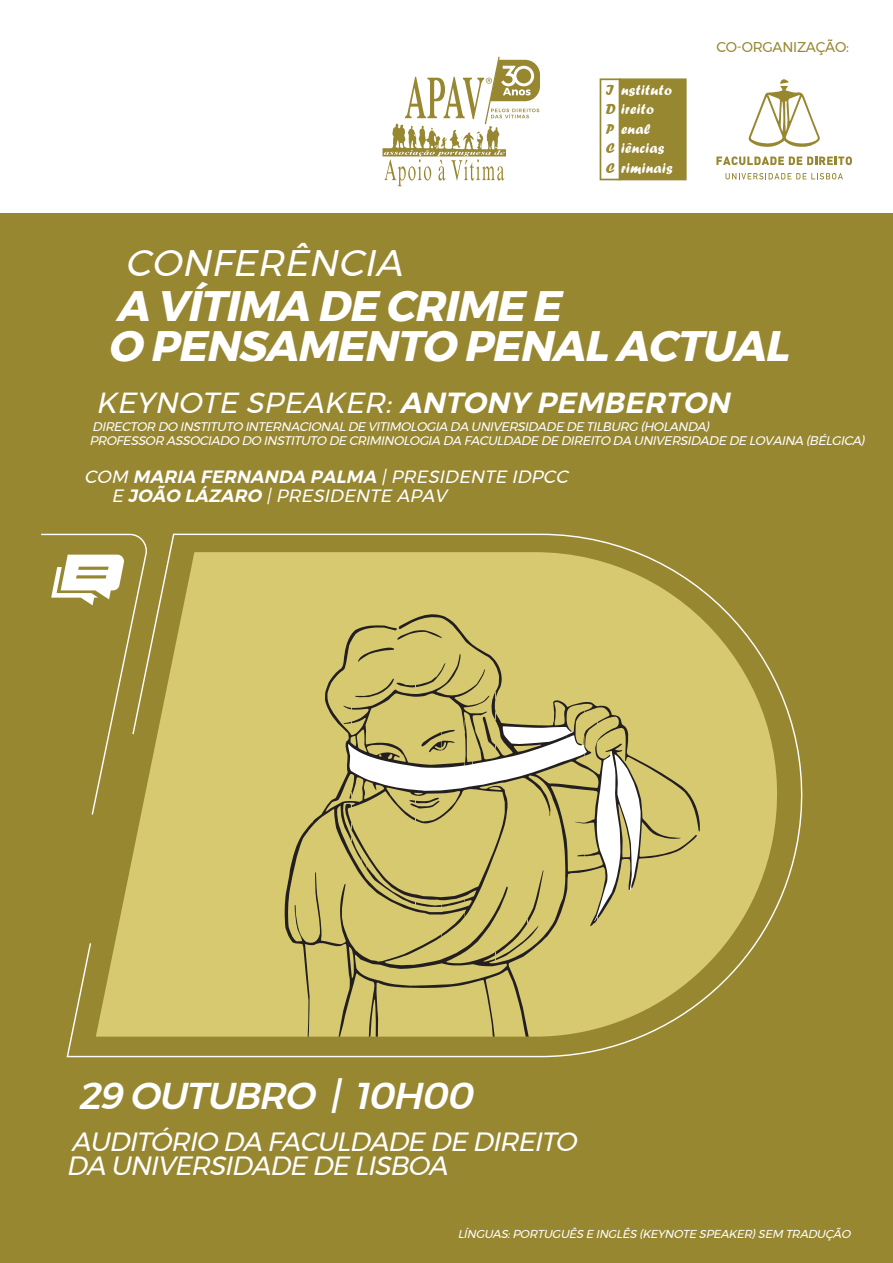
<style>
.page{position:relative;width:893px;height:1263px;background:#fff}
.page>*{position:absolute;margin:0;border:0;box-sizing:border-box;transform-origin:0 0}
.t1{font:italic 700 42.45px/39.6px "Montserrat";color:#fff}
.t2{font:italic 500 37.2px "Montserrat";color:#fff}
.t3{font:italic 36.9px "Montserrat";color:#fff}
.t4{font:italic 28.95px "Montserrat";color:#fff}
.t5{font:italic 26.4px/24.6px "Montserrat";color:#fff}
.t6{font:italic 17.7px/18.8px "Montserrat";color:#fff}
.t7{font:14.7px/19.4px "Forte";letter-spacing:.03em;color:#fff}
.t8{font:14.7px "Forte";color:#988731}
.t9{font:14.25px "Montserrat";letter-spacing:-.02em;color:#988731}
.t10{font:italic 12.45px/13.6px "Montserrat";color:#fff}
.t11{font:italic 11.55px "Montserrat";color:#fff}
.s1{color:#988731}
.s2{font-weight:600}
</style>
<div class="page">
<div style="left:0;top:214px;width:893px;height:1049px;background:#988731"></div>
<svg style="left:66px;top:533px;width:737px;height:525px"></svg>
<svg style="left:41px;top:533px;width:107px;height:283px"></svg>
<svg style="left:725px;top:173px;width:118px;height:6px"></svg>
<svg style="left:716px;top:156px;width:136px;height:9px"></svg>
<svg style="left:748px;top:79px;width:72px;height:68px"></svg>
<div style="left:619px;top:78px;width:68px;height:102px;background:#988731;border:2px solid #988731"></div>
<div style="left:600px;top:78px;width:20px;height:102px;border:2px solid #988731"></div>
<svg style="left:383px;top:57px;width:157px;height:129px"></svg>
<p class="t8" style="left:606px;top:82px;width:10px">I</p>
<p class="t8" style="left:606px;top:120px;width:10px">P</p>
<p class="t7" style="left:606px;top:80px;width:68px;text-indent:15px">nstituto<br><span class="s1">D</span> ireito</p>
<p class="t7" style="left:606px;top:119px;width:68px;text-align:center">enal<br><span class="s1">C</span> iências<br><span class="s1">C</span> riminais</p>
<p class="t9" style="left:716px;top:36px;width:134px">CO-ORGANIZAÇÃO:</p>
<h3 class="t3" style="left:125px;top:234px;width:290px">CONFERÊNCIA</h3>
<h1 class="t1" style="left:108px;top:287px;width:696px">A VÍTIMA DE CRIME E<br>O PENSAMENTO PENALACTUAL</h1>
<h3 class="t4" style="left:96px;top:381px;width:644px">KEYNOTE SPEAKER:<span class="s2">ANTONY PEMBERTON</span></h3>
<p class="t10" style="left:90px;top:420px;width:780px">DIRECTOR DO INSTITUTO INTERNACIONALDEVITIMOLOGIA DA UNIVERSIDADEDETILBURG (HOLANDA)<br>PROFESSOR ASSOCIADO DO INSTITUTO DECRIMINOLOGIA DA FACULDADEDEDIREITO DA UNIVERSIDADEDELOVAINA (BÉLGICA)</p>
<h3 class="t6" style="left:111px;top:467px;width:464px;text-indent:-27px">COM <span class="s2">MARIA FERNANDA PALMA</span> |PRESIDENTE IDPCC<br>E <span class="s2">JOÃO LÁZARO</span> |PRESIDENTE APAV</h3>
<h2 class="t2" style="left:78px;top:1067px;width:408px">29OUTUBRO | 10H00</h2>
<h3 class="t5" style="left:66px;top:1129px;width:520px">AUDITÓRIO DA FACULDADEDEDIREITO<br>DA UNIVERSIDADEDELISBOA</h3>
<p class="t11" style="left:458px;top:1225px;width:397px">LÍNGUAS:PORTUGUÊSE INGLÊS(KEYNOTE SPEAKER)SEM TRADUÇÃO</p>
</div>
